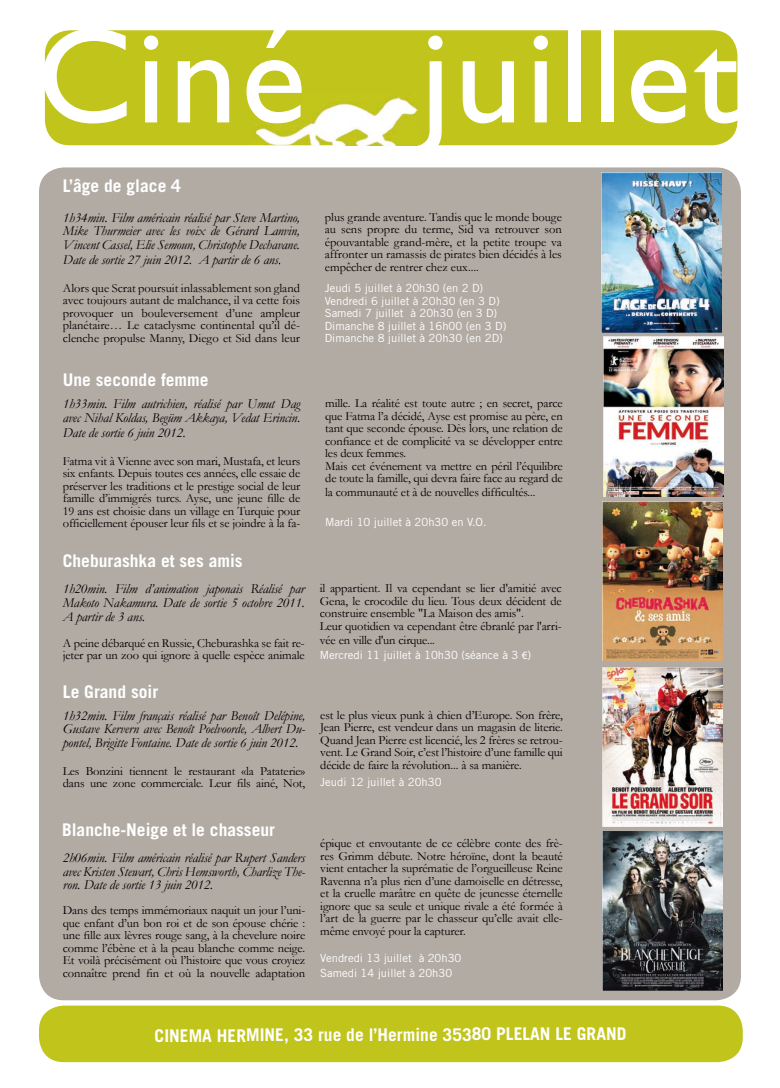
<style>
.page{position:relative;width:780px;height:1088px;background:#fff}
.page>*{position:absolute;margin:0;border:0;box-sizing:border-box;transform-origin:0 0}
.t1{font:136.12px "Gill Sans";letter-spacing:.025em;color:#fff}
.t2{font:700 17.5px "Trade Gothic";color:#fff}
.t3{font:italic 13.75px/13.8px "Garamond";letter-spacing:-.01em;color:#010000;text-align:justify}
.t4{font:12.5px/12.5px "Garamond";letter-spacing:-.01em;color:#010000;text-align:justify}
.t5{font:11.25px/12.5px "Trade Gothic";color:#fff}
.s1{font-family:"Myriad Pro"}
</style>
<div class="page">
<div style="left:45px;top:30px;width:692px;height:115px;background:#c1c41b;border-radius:25px"></div>
<div style="left:39px;top:167px;width:702px;height:833px;background:#b2aba4;border-radius:25px"></div>
<img style="left:253px;top:102px;width:85px;height:44px">
<img style="left:253px;top:93px;width:49px;height:30px">
<img style="left:306px;top:122px;width:31px;height:1px">
<img style="left:338px;top:93px;width:80px;height:53px">
<div style="left:39px;top:1005px;width:703px;height:57px;background:#c1c41b;border-radius:25px"></div>
<img style="left:601px;top:173px;width:120px;height:159px">
<img style="left:603px;top:337px;width:120px;height:159px">
<img style="left:602px;top:501px;width:120px;height:160px">
<img style="left:602px;top:667px;width:120px;height:159px">
<img style="left:602px;top:831px;width:120px;height:159px">
<h1 class="t1" style="left:36px;top:-4px;width:271px">Ciné</h1>
<h1 class="t1" style="left:421px;top:-4px;width:320px">juillet</h1>
<h2 class="t2" style="left:63px;top:175px;width:119px">L’âge de glace 4</h2>
<p class="t3" style="left:63px;top:210px;width:238px">1h34min. Film américain réalisé par Steve Martino, Mike Thurmeier avec les voix de Gérard Lanvin, Vincent Cassel, Elie Semoun, Christophe Dechavane.</p>
<p class="t3" style="left:63px;top:253px;width:220px">Date de sortie 27 juin 2012. A partir de 6 ans.</p>
<p class="t4" style="left:63px;top:281px;width:238px">Alors que Scrat poursuit inlassablement son gland avec toujours autant de malchance, il va cette fois provoquer un bouleversement d’une ampleur planétaire… Le cataclysme continental qu’il dé&shy;clenche propulse Manny, Diego et Sid dans leur</p>
<h2 class="t2" style="left:63px;top:369px;width:147px">Une seconde femme</h2>
<p class="t3" style="left:63px;top:397px;width:239px">1h33min. Film autrichien, réalisé par Umut Dag avec Nihal Koldas, Begüm Akkaya, Vedat Erincin.</p>
<p class="t3" style="left:63px;top:426px;width:125px">Date de sortie 6 juin 2012.</p>
<p class="t4" style="left:63px;top:454px;width:239px">Fatma vit à Vienne avec son mari, Mustafa, et leurs six enfants. Depuis toutes ces années, elle essaie de préserver les traditions et le prestige social de leur famille d’immigrés turcs. Ayse, une jeune fille de 19 ans est choisie dans un village en Turquie pour officiellement épouser leur fils et se joindre à la fa-</p>
<h2 class="t2" style="left:63px;top:550px;width:181px">Cheburashka et ses amis</h2>
<p class="t3" style="left:63px;top:582px;width:243px">1h20min. Film d’animation japonais Réalisé par Makoto Nakamura. Date de sortie 5 octobre 2011.<br>A partir de 3 ans.</p>
<p class="t4" style="left:63px;top:636px;width:243px">A peine débarqué en Russie, Cheburashka se fait re&shy;jeter par un zoo qui ignore à quelle espèce animale</p>
<h2 class="t2" style="left:63px;top:681px;width:97px">Le Grand soir</h2>
<p class="t3" style="left:63px;top:708px;width:244px">1h32min. Film français réalisé par Benoît Delépine, Gustave Kervern avec Benoît Poelvoorde, Albert Du&shy;pontel, Brigitte Fontaine. Date de sortie 6 juin 2012.</p>
<p class="t4" style="left:63px;top:764px;width:244px">Les Bonzini tiennent le restaurant «la Pataterie» dans une zone commerciale. Leur fils ainé, Not,</p>
<p class="t4" style="left:325px;top:210px;width:238px">plus grande aventure. Tandis que le monde bouge au sens propre du terme, Sid va retrouver son épouvantable grand-mère, et la petite troupe va affronter un ramassis de pirates bien décidés à les empêcher de rentrer chez eux....</p>
<p class="t5" style="left:325px;top:282px;width:183px">Jeudi 5 juillet à 20h30 (en 2 D)<br>Vendredi 6 juillet à 20h30 (en 3 D)<br>Samedi 7 juillet à 20h30 (en 3 D)<br>Dimanche 8 juillet à 16h00 (en 3 D)<br>Dimanche 8 juillet à 20h30 (en 2D)</p>
<p class="t4" style="left:325px;top:397px;width:239px;text-align:left">mille. La réalité est toute autre ; en secret, parce que Fatma l’a décidé, Ayse est promise au père, en tant que seconde épouse. Dès lors, une relation de confiance et de complicité va se développer entre les deux femmes.<br>Mais cet événement va mettre en péril l’équilibre de toute la famille, qui devra faire face au regard de</p>
<p class="t4" style="left:325px;top:486px;width:212px">la communauté et à de nouvelles difficultés...</p>
<p class="t5" style="left:325px;top:516px;width:163px">Mardi 10 juillet à 20h30 en V.O.</p>
<p class="t4" style="left:320px;top:582px;width:243px;text-align:left">il appartient. Il va cependant se lier d'amitié avec Gena, le crocodile du lieu. Tous deux décident de construire ensemble "La Maison des amis".<br>Leur quotidien va cependant être ébranlé par l'arri-</p>
<p class="t4" style="left:320px;top:633px;width:117px">vée en ville d'un cirque...</p>
<p class="t5" style="left:320px;top:648px;width:213px">Mercredi 11 juillet à 10h30 (séance à 3 <span class="s1">€</span>)</p>
<p class="t4" style="left:320px;top:708px;width:244px">est le plus vieux punk à chien d’Europe. Son frère, Jean Pierre, est vendeur dans un magasin de literie.<br>Quand Jean Pierre est licencié, les 2 frères se retrou&shy;vent. Le Grand Soir, c’est l’histoire d’une famille qui décide de faire la révolution... à sa manière.</p>
<p class="t5" style="left:320px;top:776px;width:123px">Jeudi 12 juillet à 20h30</p>
<h2 class="t2" style="left:62px;top:819px;width:214px">Blanche-Neige et le chasseur</h2>
<p class="t3" style="left:63px;top:850px;width:244px">2h06min. Film américain réalisé par Rupert Sanders avec Kristen Stewart, Chris Hemsworth, Charlize The&shy;ron. Date de sortie 13 juin 2012.</p>
<p class="t4" style="left:63px;top:904px;width:244px">Dans des temps immémoriaux naquit un jour l’uni&shy;que enfant d’un bon roi et de son épouse chérie : une fille aux lèvres rouge sang, à la chevelure noire comme l’ébène et à la peau blanche comme neige.<br>Et voilà précisément où l’histoire que vous croyiez connaître prend fin et où la nouvelle adaptation</p>
<p class="t4" style="left:320px;top:837px;width:244px">épique et envoutante de ce célèbre conte des frè&shy;res Grimm débute. Notre héroïne, dont la beauté vient entacher la suprématie de l’orgueilleuse Reine Ravenna n’a plus rien d’une damoiselle en détresse, et la cruelle marâtre en quête de jeunesse éternelle ignore que sa seule et unique rivale a été formée à l’art de la guerre par le chasseur qu’elle avait elle&shy;même envoyé pour la capturer.</p>
<p class="t5" style="left:320px;top:950px;width:143px;line-height:15px">Vendredi 13 juillet à 20h30<br>Samedi 14 juillet à 20h30</p>
<h2 class="t2" style="left:155px;top:1024px;width:473px">CINEMA HERMINE, 33 rue de l’Hermine 35380 PLELAN LE GRAND</h2>
</div>
